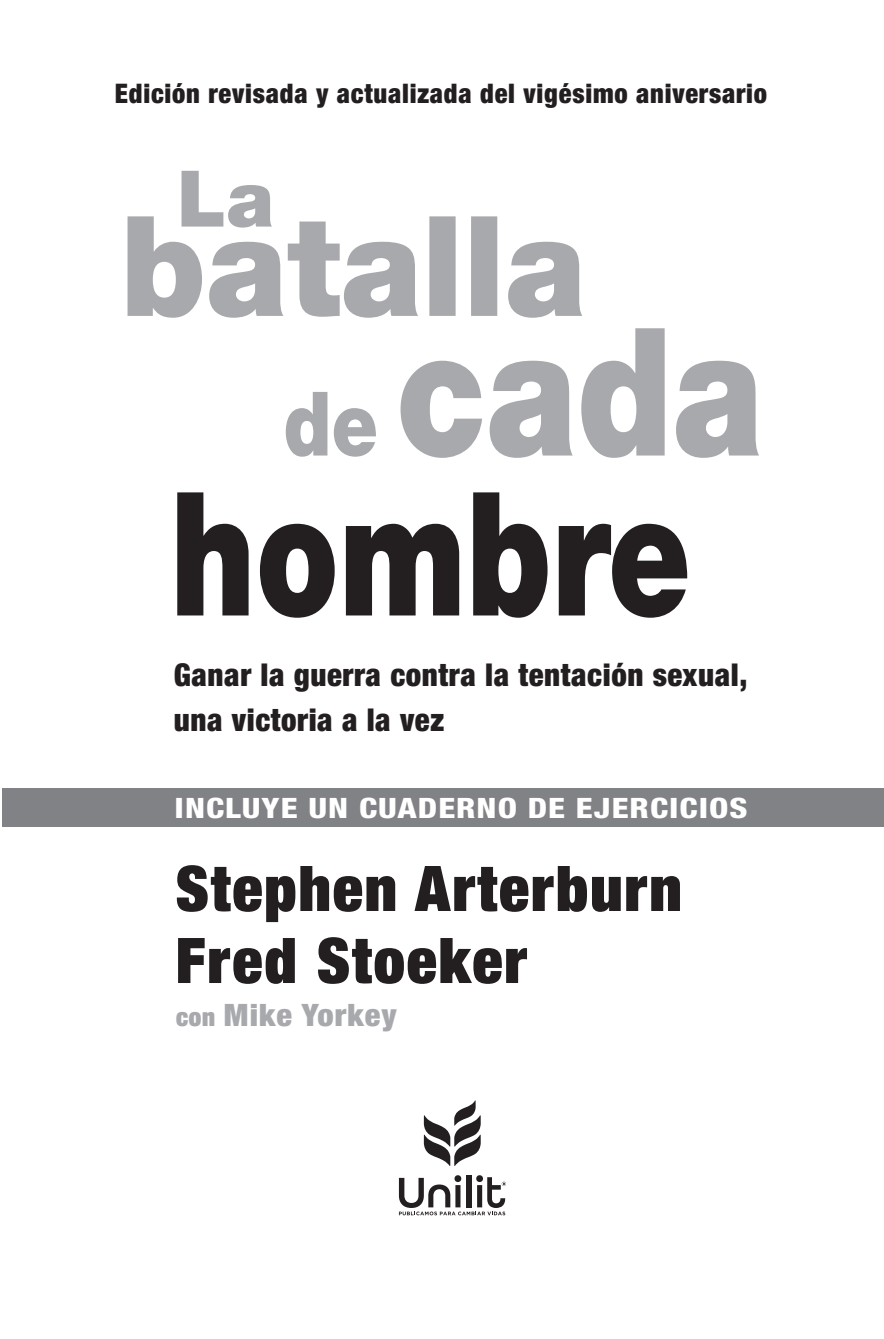
<style>
.page{position:relative;width:884px;height:1339px;background:#fff}
.page>*{position:absolute;margin:0;border:0;box-sizing:border-box;transform-origin:0 0}
.t1{font:900 condensed 63px "Helvetica Neue LT Std";letter-spacing:.035em;color:#231f20}
.t2{font:900 condensed 31.5px "Helvetica Neue LT Std";letter-spacing:.02em;color:#231f20}
.t3{font:900 condensed 30.82px "Helvetica Neue LT Std";letter-spacing:.035em;color:#a8a9ad;scale:1.05 1}
.t4{font:800 condensed 28.12px "Helvetica Neue LT Std";letter-spacing:.03em;color:#fff;scale:1.2 1}
.t5{font:900 condensed 27px "Helvetica Neue LT Std";letter-spacing:.03em;color:#231f20}
.s1{font-size:25.43px}
</style>
<div class="page">
<div style="left:2px;top:788px;width:882px;height:39px;background:#808285"></div>
<svg style="left:127px;top:171px;width:455px;height:147px"></svg>
<svg style="left:177px;top:492px;width:510px;height:126px"></svg>
<svg style="left:286px;top:328px;width:473px;height:130px"></svg>
<svg style="left:424px;top:1100px;width:57px;height:66px"></svg>
<svg style="left:399px;top:1175px;width:107px;height:40px"></svg>
<p class="t5" style="left:115px;top:77px;width:653px">Edición revisada y actualizada del vigésimo aniversario</p>
<p class="t2" style="left:174px;top:655px;width:575px">Ganar la guerra contra la tentación sexual,</p>
<p class="t2" style="left:174px;top:700px;width:272px">una victoria a la vez</p>
<p class="t4" style="left:175px;top:791px;width:479px">INCLUYE UN CUADERNO DE EJERCICIOS</p>
<p class="t1" style="left:176px;top:848px;width:507px">Stephen Arterburn</p>
<p class="t1" style="left:176px;top:920px;width:353px">Fred Stoeker</p>
<p class="t3" style="left:176px;top:996px;width:211px"><span class="s1">con</span> Mike Yorkey</p>
</div>
